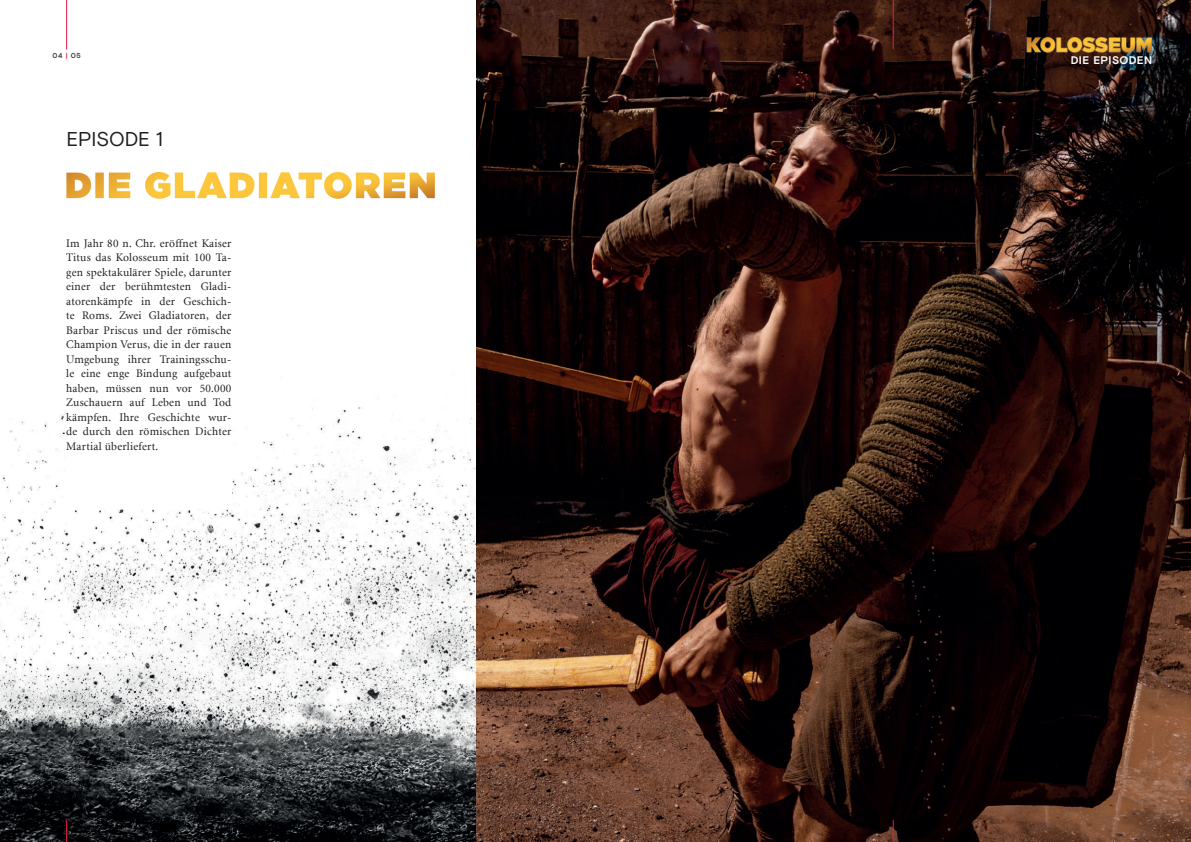
<style>
.page{position:relative;width:1191px;height:842px;background:#fff}
.page>*{position:absolute;margin:0;border:0;box-sizing:border-box;transform-origin:0 0}
.t1{font:20px "Basis Grotesque Pro";letter-spacing:-.005em;color:#231f20}
.t2{font:11.5px/14.5px "Minion LT";letter-spacing:.02em;color:#231f20;text-align:justify}
.t3{font:700 11px "Basis Grotesque Pro";letter-spacing:.035em;color:#fff}
.t4{font:700 7px "Basis Grotesque Pro";color:#3e3e3f}
.s1{color:#ed1a40}
</style>
<div class="page">
<img style="left:0;top:357px;width:477px;height:485px">
<img style="left:477px;top:0;width:713px;height:842px">
<svg style="left:66px;top:820px;width:1px;height:22px"></svg>
<hr style="left:66px;top:0;width:1px;height:50px;background:#ed1a40">
<svg style="left:893px;top:820px;width:1px;height:22px"></svg>
<hr style="left:893px;top:0;width:1px;height:50px;background:#ed1a40">
<div style="left:66px;top:238px;width:165px;height:270px;background:#fff"></div>
<img style="left:66px;top:172px;width:369px;height:27px">
<img style="left:1024px;top:36px;width:131px;height:19px">
<p class="t4" style="left:52px;top:52px;width:30px">04 <span class="s1">|</span> 05</p>
<h1 class="t1" style="left:67px;top:128px;width:98px">EPISODE 1</h1>
<p class="t2" style="left:66px;top:236px;width:167px">Im Jahr 80 n. Chr. eröffnet Kaiser Titus das Kolosseum mit 100 Ta&shy;gen spektakulärer Spiele, darunter einer der berühmtesten Gladi&shy;atorenkämpfe in der Geschich&shy;te Roms. Zwei Gladiatoren, der Barbar Priscus und der römische Champion Verus, die in der rauen Umgebung ihrer Trainingsschu&shy;le eine enge Bindung aufgebaut haben, müssen nun vor 50.000<br>Zuschauern auf Leben und Tod kämpfen. Ihre Geschichte wur&shy;de durch den römischen Dichter Martial überliefert.</p>
<p class="t3" style="left:1070px;top:54px;width:83px">DIE EPISODEN</p>
</div>
